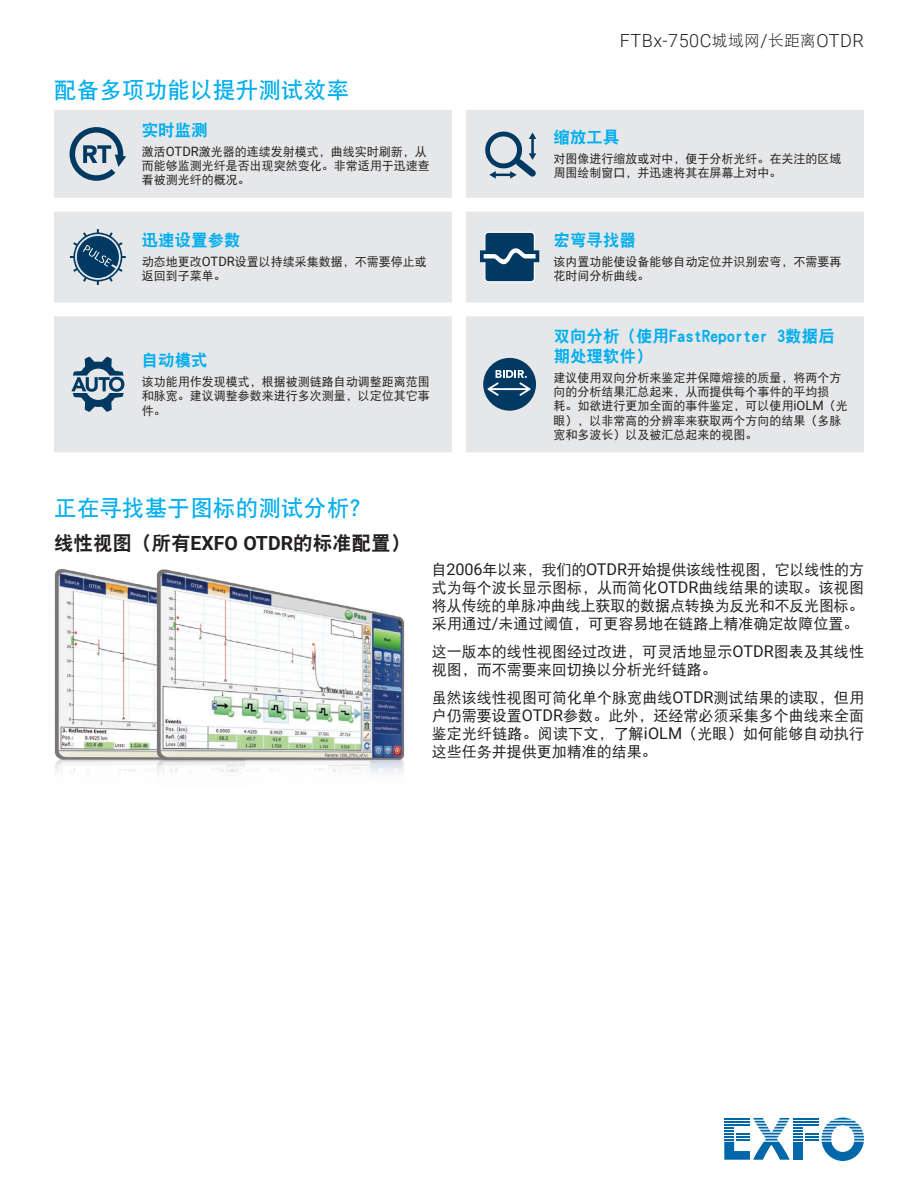
<style>
.page{position:relative;width:918px;height:1188px;background:#fff}
.page>*{position:absolute;margin:0;border:0;box-sizing:border-box;transform-origin:0 0}
.t1{font:22.5px "DF Hei W7";letter-spacing:.01em;color:#00aeef}
.t2{font:19.5px "DF Hei W9";color:#231f20}
.t3{font:300 18.15px "Roboto";letter-spacing:.025em;color:#231f20}
.t4{font:16.5px/19.8px "DF Hei W9";color:#00aeef}
.t5{font:15px/18px "DF Hei W5";color:#231f20;text-align:justify}
.t6{font:12px/14.2px "DF Hei W5";color:#231f20}
.s1{font-family:"Roboto";font-size:12.9px}
.s2{font-family:"Roboto";font-weight:700}
.s3{font-family:"DF Hei W3";font-weight:400;font-size:15.75px}
.s4{font-family:"Roboto";font-size:16.2px}
</style>
<div class="page">
<svg style="left:724px;top:1118px;width:140px;height:43px"></svg>
<hr style="left:724px;top:1124px;width:26px;height:2px;background:#0068a9">
<img style="left:54px;top:569px;width:85px;height:205px">
<img style="left:139px;top:569px;width:266px;height:205px">
<div style="left:54px;top:110px;width:810px;height:342px;background:#e6e7e9"></div>
<svg style="left:452px;top:110px;width:14px;height:342px"></svg>
<svg style="left:54px;top:198px;width:810px;height:118px;fill:#e6e7e9"></svg>
<svg style="left:70px;top:127px;width:56px;height:54px;background:#93a9b8"></svg>
<svg style="left:483px;top:129px;width:53px;height:50px;background:#9fb2bf"></svg>
<svg style="left:70px;top:229px;width:56px;height:56px;background:#6f8da3"></svg>
<div style="left:485px;top:232px;width:49px;height:50px;background:#003a62;border-radius:4px"></div>
<div style="left:484px;top:232px;width:51px;height:50px;border:1px solid #fff;border-radius:4px"></div>
<svg style="left:480px;top:245px;width:59px;height:23px"></svg>
<svg style="left:71px;top:357px;width:53px;height:55px;background:#829cae"></svg>
<div style="left:483px;top:358px;width:53px;height:53px;background:#003a62;border-radius:50%"></div>
<svg style="left:488px;top:370px;width:43px;height:26px"></svg>
<h1 class="t1" style="left:54px;top:79px;width:297px">配备多项功能以提升测试效率</h1>
<h3 class="t4" style="left:142px;top:120px;width:67px">实时监测</h3>
<p class="t6" style="left:142px;top:144px;width:290px">激活<span class="s1">OTDR</span>激光器的连续发射模式，曲线实时刷新，从而能够监测光纤是否出现突然变化。非常适用于迅速查看被测光纤的概况。</p>
<h3 class="t4" style="left:142px;top:230px;width:100px">迅速设置参数</h3>
<p class="t6" style="left:142px;top:255px;width:287px">动态地更改<span class="s1">OTDR</span>设置以持续采集数据，不需要停止或返回到子菜单。</p>
<h3 class="t4" style="left:142px;top:350px;width:67px">自动模式</h3>
<p class="t6" style="left:142px;top:375px;width:289px;text-align:justify">该功能用作发现模式，根据被测链路自动调整距离范围和脉宽。建议调整参数来进行多次测量，以定位其它事件。</p>
<h1 class="t1" style="left:54px;top:497px;width:319px">正在寻找基于图标的测试分析？</h1>
<h2 class="t2" style="left:54px;top:533px;width:358px">线性视图（所有<span class="s2">EXFO OTDR</span>的标准配置）</h2>
<h3 class="t3" style="left:620px;top:28px;width:246px">FTBx-750C<span class="s3">城域网</span>/<span class="s3">长距离</span>OTDR</h3>
<h3 class="t4" style="left:554px;top:127px;width:67px">缩放工具</h3>
<p class="t6" style="left:554px;top:152px;width:289px">对图像进行缩放或对中，便于分析光纤。在关注的区域周围绘制窗口，并迅速将其在屏幕上对中。</p>
<h3 class="t4" style="left:554px;top:230px;width:84px">宏弯寻找器</h3>
<p class="t6" style="left:554px;top:255px;width:289px">该内置功能使设备能够自动定位并识别宏弯，不需要再花时间分析曲线。</p>
<h3 class="t4" style="left:554px;top:326px;width:283px">双向分析（使用FastReporter 3数据后期处理软件）</h3>
<p class="t6" style="left:553px;top:370px;width:296px">建议使用双向分析来鉴定并保障熔接的质量，将两个方向的分析结果汇总起来，从而提供每个事件的平均损<br>耗。如欲进行更加全面的事件鉴定，可以使用<span class="s1">iOLM</span>（光眼），以非常高的分辨率来获取两个方向的结果（多脉宽和多波长）以及被汇总起来的视图。</p>
<p class="t5" style="left:432px;top:561px;width:434px">自<span class="s4">2006</span>年以来，我们的<span class="s4">OTDR</span>开始提供该线性视图，它以线性的方式为每个波长显示图标，从而简化<span class="s4">OTDR</span>曲线结果的读取。该视图将从传统的单脉冲曲线上获取的数据点转换为反光和不反光图标。采用通过<span class="s4">/</span>未通过阈值，可更容易地在链路上精准确定故障位置。</p>
<p class="t5" style="left:432px;top:643px;width:434px">这一版本的线性视图经过改进，可灵活地显示<span class="s4">OTDR</span>图表及其线性视图，而不需要来回切换以分析光纤链路。</p>
<p class="t5" style="left:432px;top:689px;width:434px">虽然该线性视图可简化单个脉宽曲线<span class="s4">OTDR</span>测试结果的读取，但用户仍需要设置<span class="s4">OTDR</span>参数。此外，还经常必须采集多个曲线来全面鉴定光纤链路。阅读下文，了解<span class="s4">iOLM</span>（光眼）如何能够自动执行这些任务并提供更加精准的结果。</p>
</div>
